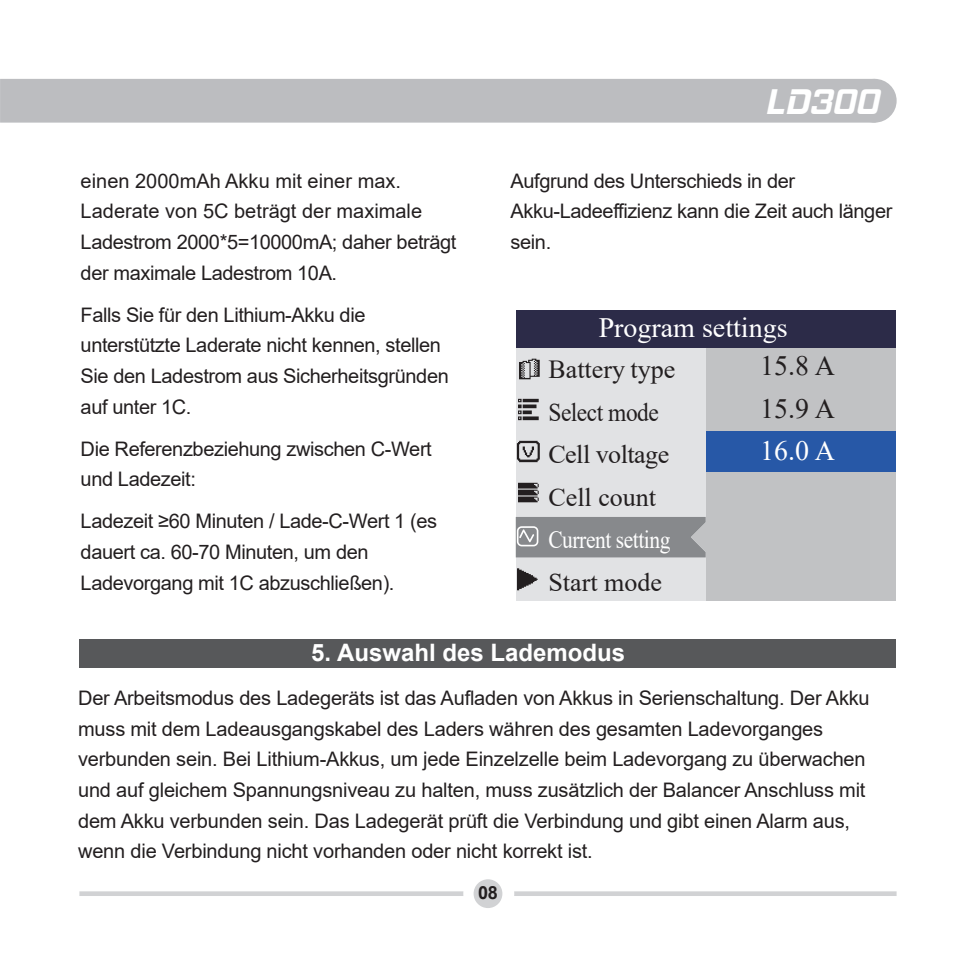
<style>
.page{position:relative;width:976px;height:976px;background:#fff}
.page>*{position:absolute;margin:0;border:0;box-sizing:border-box;transform-origin:0 0}
.t1{font:italic 700 36px "Hemi Head Rg";color:#fff}
.t2{font:28px "Times New Roman";color:#fff}
.t3{font:28px/42.4px "Times New Roman";color:#231f20}
.t4{font:26px/42.4px "Times New Roman";letter-spacing:-.02em;color:#231f20}
.t5{font:26px "Times New Roman";color:#231f20}
.t6{font:25.2px "Times New Roman";letter-spacing:-.02em;color:#fff;scale:.85 1}
.t7{font:700 24px "Arial";color:#fff}
.t8{font:20px/30.8px "Arial";letter-spacing:-.01em;color:#231f20}
.t9{font:700 18px "Arial";color:#231f20}
</style>
<div class="page">
<div style="left:515px;top:347px;width:190px;height:254px;background:#e1e2e4"></div>
<div style="left:705px;top:347px;width:190px;height:254px;background:#c1c2c4"></div>
<div style="left:515px;top:310px;width:380px;height:37px;background:#2c2b48"></div>
<div style="left:705px;top:431px;width:190px;height:40px;background:#2758a7"></div>
<img style="left:515px;top:394px;width:24px;height:30px">
<img style="left:515px;top:354px;width:25px;height:30px">
<img style="left:515px;top:477px;width:24px;height:29px">
<img style="left:515px;top:436px;width:25px;height:30px">
<img style="left:515px;top:565px;width:23px;height:29px">
<svg style="left:515px;top:511px;width:191px;height:51px"></svg>
<div style="left:79px;top:638px;width:816px;height:29px;background:#57585a"></div>
<svg style="left:79px;top:891px;width:384px;height:4px;background:#d5d6d7"></svg>
<svg style="left:514px;top:891px;width:382px;height:4px;background:#d5d6d7"></svg>
<div style="left:473px;top:878px;width:29px;height:29px;background:#d1d2d4;border-radius:50%"></div>
<div style="left:0;top:79px;width:879px;height:44px;background:#bcbdc0"></div>
<svg style="left:852px;top:79px;width:44px;height:43px;background:#c2c2c5"></svg>
<p class="t8" style="left:81px;top:165px;width:377px">einen 2000mAh Akku mit einer max.<br>Laderate von 5C beträgt der maximale Ladestrom 2000*5=10000mA; daher beträgt der maximale Ladestrom 10A.</p>
<p class="t8" style="left:81px;top:299px;width:369px">Falls Sie für den Lithium-Akku die unterstützte Laderate nicht kennen, stellen Sie den Ladestrom aus Sicherheitsgründen auf unter 1C.</p>
<p class="t8" style="left:81px;top:433px;width:352px">Die Referenzbeziehung zwischen C-Wert und Ladezeit:</p>
<p class="t8" style="left:81px;top:505px;width:358px">Ladezeit ≥60 Minuten / Lade-C-Wert 1 (es dauert ca. 60-70 Minuten, um den<br>Ladevorgang mit 1C abzuschließen).</p>
<h1 class="t1" style="left:765px;top:79px;width:115px">LD300</h1>
<p class="t8" style="left:510px;top:165px;width:383px">Aufgrund des Unterschieds in der<br>Akku-Ladeeffizienz kann die Zeit auch länger sein.</p>
<h2 class="t2" style="left:598px;top:307px;width:190px">Program settings</h2>
<h3 class="t4" style="left:548px;top:347px;width:128px">Battery type<br>Select mode<br>Cell voltage<br>Cell count</h3>
<p class="t6" style="left:548px;top:522px;width:145px">Current setting</p>
<h3 class="t5" style="left:548px;top:563px;width:115px">Start mode</h3>
<h2 class="t3" style="left:760px;top:344px;width:76px">15.8 A<br>15.9 A</h2>
<h2 class="t2" style="left:760px;top:431px;width:76px">16.0 A</h2>
<p class="t7" style="left:311px;top:635px;width:315px">5. Auswahl des Lademodus</p>
<p class="t8" style="left:78px;top:682px;width:792px">Der Arbeitsmodus des Ladegeräts ist das Aufladen von Akkus in Serienschaltung. Der Akku muss mit dem Ladeausgangskabel des Laders währen des gesamten Ladevorganges verbunden sein. Bei Lithium-Akkus, um jede Einzelzelle beim Ladevorgang zu überwachen und auf gleichem Spannungsniveau zu halten, muss zusätzlich der Balancer Anschluss mit dem Akku verbunden sein. Das Ladegerät prüft die Verbindung und gibt einen Alarm aus, wenn die Verbindung nicht vorhanden oder nicht korrekt ist.</p>
<p class="t9" style="left:478px;top:880px;width:21px">08</p>
</div>
